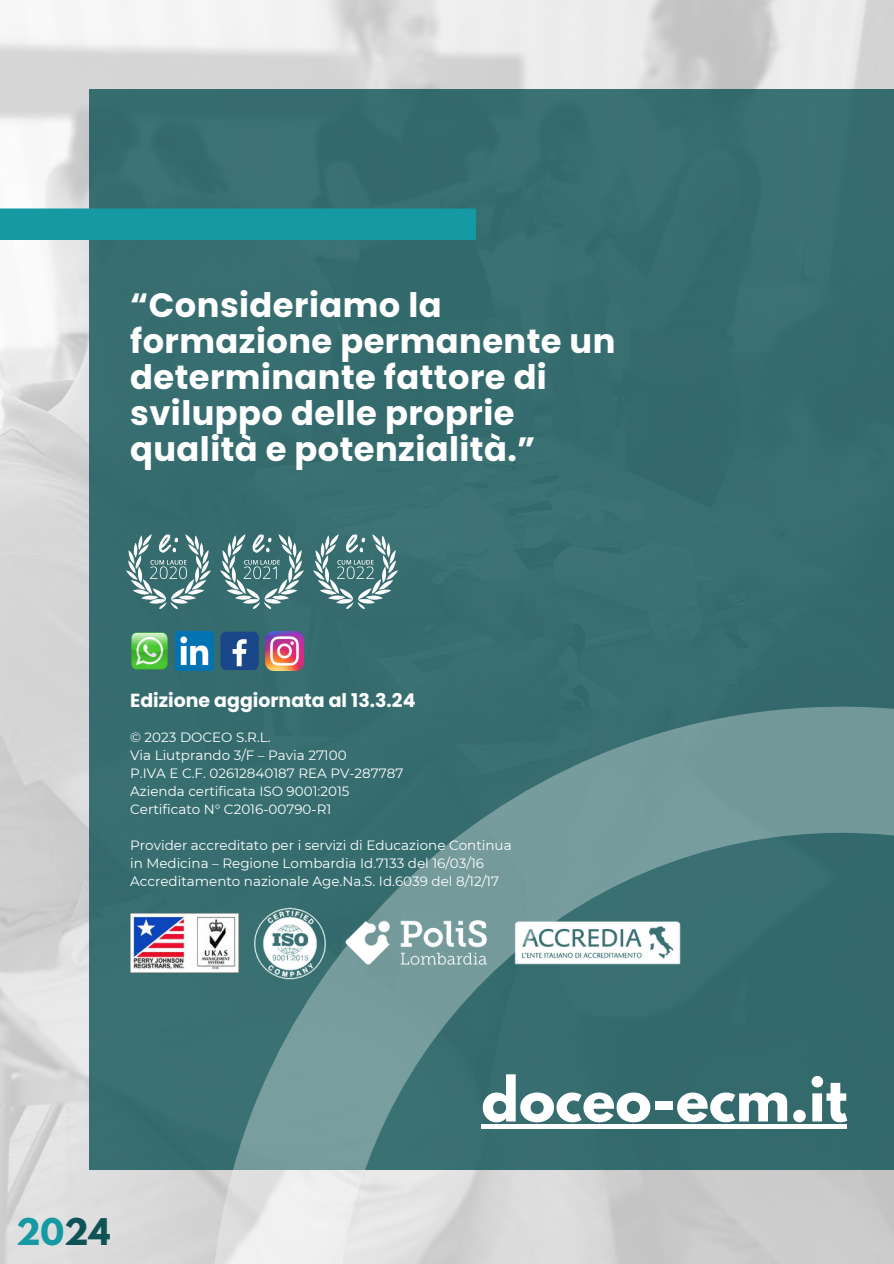
<style>
.page{position:relative;width:894px;height:1264px;background:#fff}
.page>*{position:absolute;margin:0;border:0;box-sizing:border-box;transform-origin:0 0}
.t1{font:700 54.9px "League Spartan";color:#fff}
.t2{font:700 33.75px/36px "Poppins";letter-spacing:.015em;color:#fff}
.t3{font:700 32.55px "League Spartan";color:#159aa3}
.t4{font:700 18.9px "Poppins";color:#fff}
.t5{font:13.5px/18px "Montserrat";color:#fff}
.s1{color:#0f5356}
</style>
<div class="page">
<img style="left:0;top:0;width:893px;height:1263px">
<div style="left:89px;top:89px;width:804px;height:1080px;background:#376d70"></div>
<div style="left:0;top:208px;width:476px;height:32px;background:#159aa3"></div>
<img style="left:175px;top:631px;width:38px;height:39px">
<img style="left:131px;top:632px;width:37px;height:38px">
<div style="left:220px;top:631px;width:39px;height:39px;background:#1a4789;border-radius:6px"></div>
<svg style="left:232px;top:639px;width:14px;height:27px"></svg>
<img style="left:265px;top:631px;width:38px;height:39px">
<svg style="left:210px;top:706px;width:683px;height:557px"></svg>
<img style="left:130px;top:913px;width:108px;height:59px">
<img style="left:254px;top:907px;width:71px;height:72px">
<img style="left:342px;top:913px;width:151px;height:59px">
<img style="left:510px;top:917px;width:174px;height:51px">
<img style="left:314px;top:535px;width:83px;height:73px">
<img style="left:127px;top:535px;width:83px;height:73px">
<img style="left:220px;top:535px;width:83px;height:73px">
<div style="left:481px;top:1124px;width:366px;height:5px;background:#fff"></div>
<h2 class="t2" style="left:130px;top:287px;width:486px">“Consideriamo la formazione permanente un determinante fattore di sviluppo delle proprie qualità e potenzialità.”</h2>
<h3 class="t4" style="left:130px;top:686px;width:287px">Edizione aggiornata al 13.3.24</h3>
<p class="t5" style="left:130px;top:728px;width:275px">© 2023 DOCEO S.R.L.<br>Via Liutprando 3/F – Pavia 27100<br>P.IVA E C.F. 02612840187 REA PV-287787<br>Azienda certificata ISO 9001:2015<br>Certificato N° C2016-00790-R1</p>
<p class="t5" style="left:130px;top:836px;width:383px">Provider accreditato per i servizi di Educazione Continua in Medicina – Regione Lombardia Id.7133 del 16/03/16<br>Accreditamento nazionale Age.Na.S. Id.6039 del 8/12/17</p>
<h3 class="t3" style="left:16px;top:1215px;width:96px">20<span class="s1">24</span></h3>
<h1 class="t1" style="left:481px;top:1072px;width:367px">doceo-ecm.it</h1>
</div>
